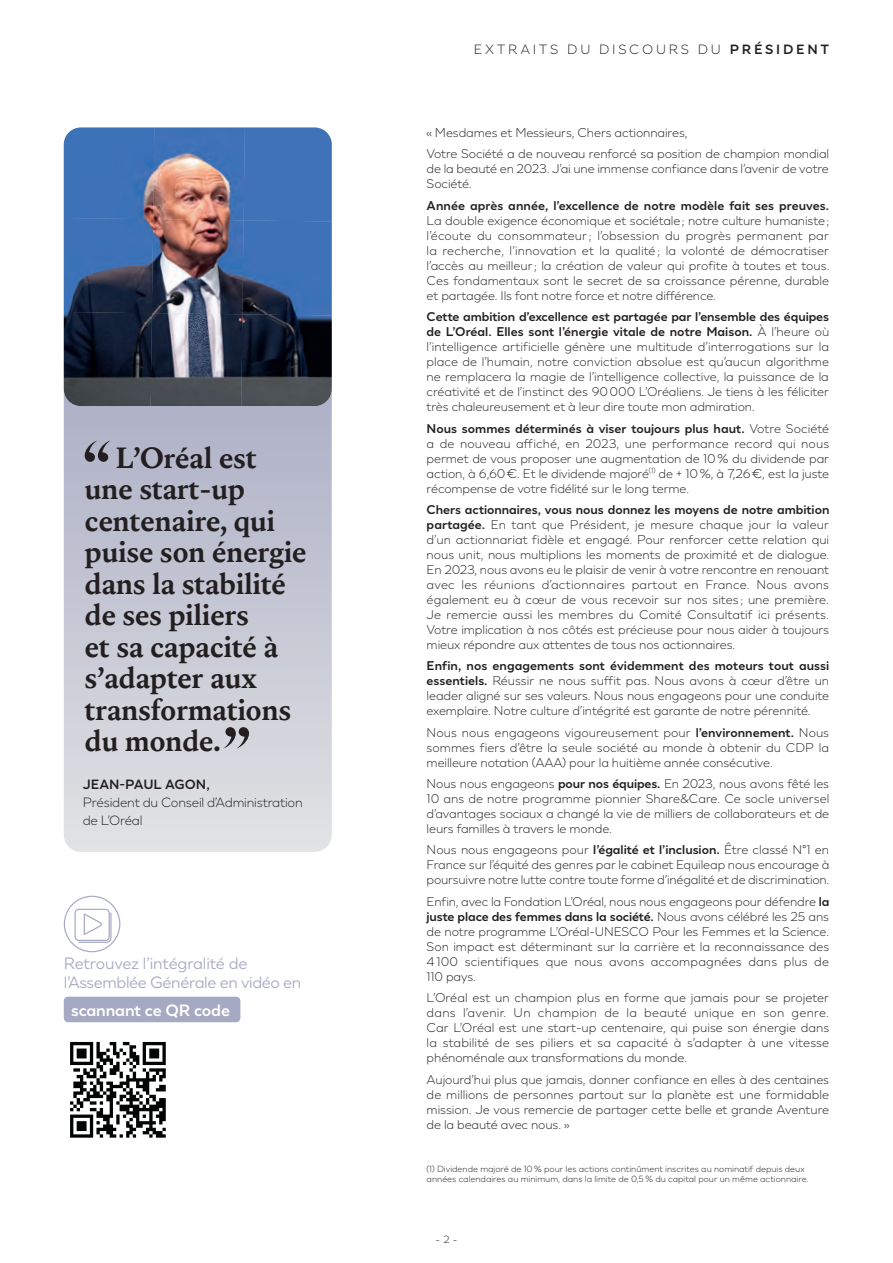
<style>
.page{position:relative;width:893px;height:1263px;background:#fff}
.page>*{position:absolute;margin:0;border:0;box-sizing:border-box;transform-origin:0 0}
.t1{font:700 28.5px/31.5px "LOREAL Royale";letter-spacing:-.02em;color:#231f20}
.t2{font:16.5px/19.8px "LOREAL Essentielle";letter-spacing:-.025em;color:#a6a9c2}
.t3{font:700 16.5px "LOREAL Essentielle";letter-spacing:-.01em;color:#fff}
.t4{font:300 13.5px/18px "LOREAL Essentielle";letter-spacing:-.02em;color:#231f20}
.t5{font:300 13.5px "LOREAL Essentielle";letter-spacing:.2em;color:#231f20}
.t6{font:300 12.75px/15px "LOREAL Essentielle";letter-spacing:-.01em;color:#231f20;text-align:justify}
.t7{font:300 10.5px "LOREAL Essentielle";color:#231f20}
.t8{font:300 9px/10.5px "LOREAL Essentielle";color:#231f20}
.s1{font-weight:700}
</style>
<div class="page">
<div style="left:64px;top:997px;width:176px;height:25px;background:#a6a9c2;border-radius:4px"></div>
<svg style="left:74px;top:908px;width:38px;height:35px"></svg>
<div style="left:64px;top:896px;width:56px;height:56px;border:1px solid #a6a9c2;border-radius:50%"></div>
<svg style="left:64px;top:406px;width:268px;height:446px;background:#c7c9d5"></svg>
<svg style="left:85px;top:441px;width:25px;height:21px"></svg>
<svg style="left:224px;top:727px;width:25px;height:21px"></svg>
<img style="left:64px;top:127px;width:180px;height:91px">
<div style="left:244px;top:127px;width:88px;height:93px;background:#4072b8"></div>
<img style="left:64px;top:218px;width:180px;height:94px">
<img style="left:242px;top:220px;width:90px;height:94px">
<img style="left:64px;top:312px;width:178px;height:94px">
<img style="left:241px;top:314px;width:91px;height:92px">
<svg style="left:70px;top:1042px;width:96px;height:96px"></svg>
<p class="t1" style="left:85px;top:442px;width:224px;text-indent:31px">L’Oréal est une start-up centenaire, qui puise son énergie dans la stabilité de ses piliers<br>et sa capacité à s’adapter aux transformations du monde.</p>
<p class="t4" style="left:83px;top:775px;width:221px"><span class="s1">JEAN-PAUL AGON,<br></span>Président du Conseil d’Administration de L’Oréal</p>
<p class="t2" style="left:64px;top:953px;width:239px">Retrouvez l’intégralité de l’Assemblée Générale en vidéo en</p>
<p class="t3" style="left:71px;top:1000px;width:160px">scannant ce QR code</p>
<h2 class="t5" style="left:474px;top:41px;width:357px">EXTRAITS DU DISCOURS DU <span class="s1">PRÉSIDENT</span></h2>
<p class="t6" style="left:427px;top:125px;width:262px">« Mesdames et Messieurs, Chers actionnaires,</p>
<p class="t6" style="left:427px;top:146px;width:404px">Votre Société a de nouveau renforcé sa position de champion mondial de la beauté en 2023. J’ai une immense confiance dans l’avenir de votre Société.</p>
<p class="t6" style="left:427px;top:198px;width:404px"><span class="s1">Année après année, l’excellence de notre modèle fait ses preuves.<br></span>La double exigence économique et sociétale ; notre culture humaniste ; l’écoute du consommateur ; l’obsession du progrès permanent par la recherche, l’innovation et la qualité ; la volonté de démocratiser l’accès au meilleur ; la création de valeur qui profite à toutes et tous.<br>Ces fondamentaux sont le secret de sa croissance pérenne, durable et partagée. Ils font notre force et notre différence.</p>
<p class="t6" style="left:427px;top:309px;width:404px"><span class="s1">Cette ambition d’excellence est partagée par l’ensemble des équipes de L’Oréal. Elles sont l’énergie vitale de notre Maison.</span> À l’heure où l’intelligence artificielle génère une multitude d’interrogations sur la place de l’humain, notre conviction absolue est qu’aucun algorithme ne remplacera la magie de l’intelligence collective, la puissance de la créativité et de l’instinct des 90 000 L’Oréaliens. Je tiens à les féliciter très chaleureusement et à leur dire toute mon admiration.</p>
<p class="t6" style="left:427px;top:421px;width:404px"><span class="s1">Nous sommes déterminés à viser toujours plus haut.</span> Votre Société a de nouveau affiché, en 2023, une performance record qui nous permet de vous proposer une augmentation de 10 % du dividende par action, à 6,60 €. Et le dividende majoré<sup>(1)</sup> de + 10 %, à 7,26 €, est la juste récompense de votre fidélité sur le long terme.</p>
<p class="t6" style="left:427px;top:502px;width:404px"><span class="s1">Chers actionnaires, vous nous donnez les moyens de notre ambition partagée.</span> En tant que Président, je mesure chaque jour la valeur d’un actionnariat fidèle et engagé. Pour renforcer cette relation qui nous unit, nous multiplions les moments de proximité et de dialogue.<br>En 2023, nous avons eu le plaisir de venir à votre rencontre en renouant avec les réunions d’actionnaires partout en France. Nous avons également eu à cœur de vous recevoir sur nos sites ; une première.<br>Je remercie aussi les membres du Comité Consultatif ici présents.<br>Votre implication à nos côtés est précieuse pour nous aider à toujours mieux répondre aux attentes de tous nos actionnaires.</p>
<p class="t6" style="left:427px;top:658px;width:404px"><span class="s1">Enfin, nos engagements sont évidemment des moteurs tout aussi essentiels.</span> Réussir ne nous suffit pas. Nous avons à cœur d’être un leader aligné sur ses valeurs. Nous nous engageons pour une conduite exemplaire. Notre culture d’intégrité est garante de notre pérennité.</p>
<p class="t6" style="left:427px;top:725px;width:404px">Nous nous engageons vigoureusement pour <span class="s1">l’environnement.</span> Nous sommes fiers d’être la seule société au monde à obtenir du CDP la meilleure notation (AAA) pour la huitième année consécutive.</p>
<p class="t6" style="left:427px;top:776px;width:404px">Nous nous engageons <span class="s1">pour nos équipes.</span> En 2023, nous avons fêté les 10 ans de notre programme pionnier Share&amp;Care. Ce socle universel d’avantages sociaux a changé la vie de milliers de collaborateurs et de leurs familles à travers le monde.</p>
<p class="t6" style="left:427px;top:842px;width:404px">Nous nous engageons pour <span class="s1">l’égalité et l’inclusion.</span> Être classé N°1 en France sur l’équité des genres par le cabinet Equileap nous encourage à poursuivre notre lutte contre toute forme d’inégalité et de discrimination.</p>
<p class="t6" style="left:427px;top:894px;width:404px">Enfin, avec la Fondation L’Oréal, nous nous engageons pour défendre <span class="s1">la juste place des femmes dans la société.</span> Nous avons célébré les 25 ans de notre programme L’Oréal-UNESCO Pour les Femmes et la Science.<br>Son impact est déterminant sur la carrière et la reconnaissance des 4 100 scientifiques que nous avons accompagnées dans plus de 110 pays.</p>
<p class="t6" style="left:427px;top:990px;width:404px">L’Oréal est un champion plus en forme que jamais pour se projeter dans l’avenir. Un champion de la beauté unique en son genre.<br>Car L’Oréal est une start-up centenaire, qui puise son énergie dans la stabilité de ses piliers et sa capacité à s’adapter à une vitesse phénoménale aux transformations du monde.</p>
<p class="t6" style="left:427px;top:1071px;width:404px">Aujourd’hui plus que jamais, donner confiance en elles à des centaines de millions de personnes partout sur la planète est une formidable mission. Je vous remercie de partager cette belle et grande Aventure de la beauté avec nous. »</p>
<p class="t8" style="left:427px;top:1163px;width:383px">(1) Dividende majoré de 10 % pour les actions continûment inscrites au nominatif depuis deux années calendaires au minimum, dans la limite de 0,5 % du capital pour un même actionnaire.</p>
<p class="t7" style="left:435px;top:1233px;width:24px">- 2 -</p>
</div>
